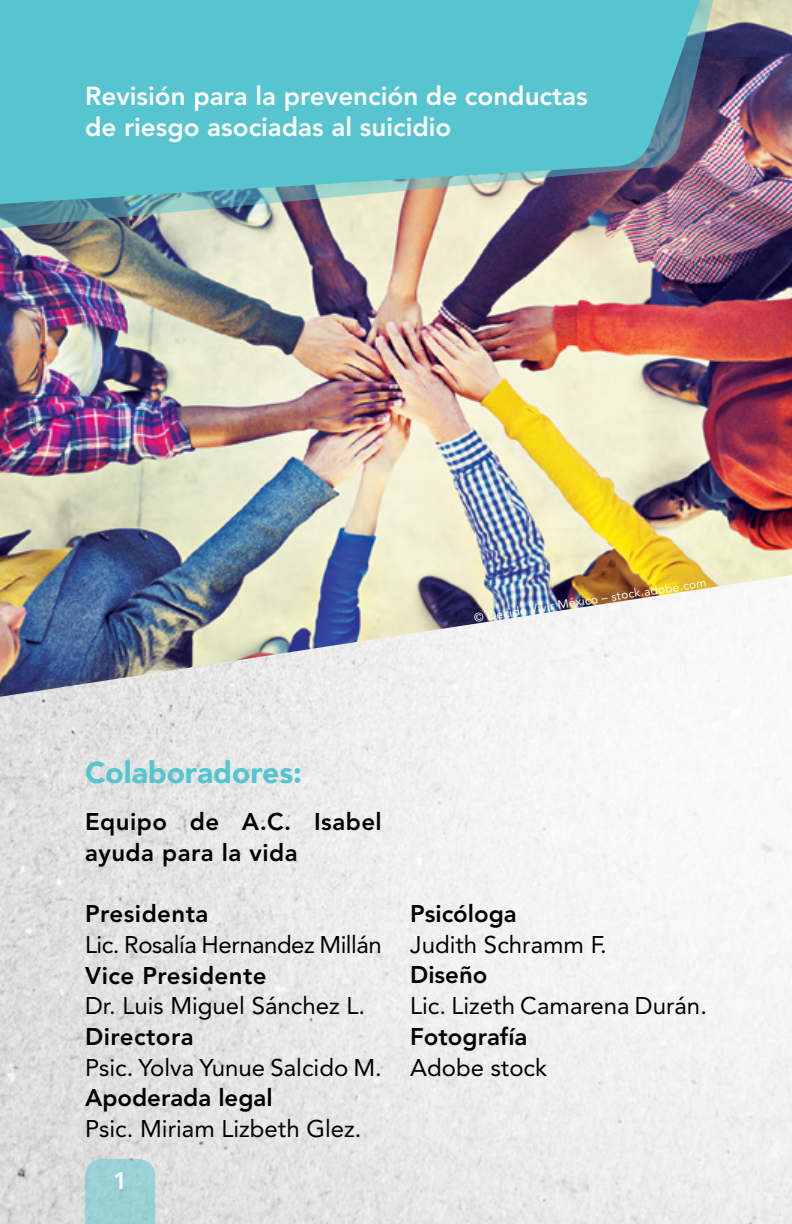
<style>
.page{position:relative;width:792px;height:1224px;background:#fff}
.page>*{position:absolute;margin:0;border:0;box-sizing:border-box;transform-origin:0 0}
.t1{font:900 30px "Avenir";color:#56c5d0}
.t2{font:800 26px/31.2px "Avenir LT Std";color:#fff}
.t3{font:24px "Avenir LT Std";color:#000}
.t4{font:800 24px/30.8px "Avenir LT Std";letter-spacing:.02em;color:#000}
.t5{font:800 24px "Avenir LT Std";color:#000}
.t6{font:24px "Avenir LT Std";letter-spacing:-.02em;color:#000}
.t7{font:800 24px "Avenir LT Std";color:#fff}
.t8{font:12px "Avenir LT Std";color:#fff}
</style>
<div class="page">
<img style="left:0;top:697px;width:792px;height:527px">
<img style="left:0;top:0;width:792px;height:697px">
<img style="left:0;top:0;width:720px;height:231px">
<svg style="left:0;top:0;width:709px;height:206px;background:#5cbac6"></svg>
<div style="left:85px;top:1159px;width:70px;height:65px;background:#99d1d6"></div>
<p class="t2" style="left:85px;top:80px;width:504px">Revisión para la prevención de conductas de riesgo asociadas al suicidio</p>
<p class="t8" style="left:473px;top:612px;width:236px;rotate:-9deg">© Decide Vivir México – stock.adobe.com</p>
<p class="t1" style="left:85px;top:747px;width:219px">Colaboradores:</p>
<p class="t4" style="left:85px;top:806px;width:298px">Equipo de A.C. Isabel ayuda para la vida</p>
<p class="t4" style="left:85px;top:898px;width:125px">Presidenta</p>
<p class="t6" style="left:85px;top:930px;width:298px">Lic. Rosalía Hernandez Millán</p>
<p class="t4" style="left:85px;top:960px;width:183px">Vice Presidente</p>
<p class="t3" style="left:85px;top:992px;width:282px">Dr. Luis Miguel Sánchez L.</p>
<p class="t4" style="left:85px;top:1021px;width:110px">Directora</p>
<p class="t3" style="left:85px;top:1053px;width:298px">Psic. Yolva Yunue Salcido M.</p>
<p class="t5" style="left:85px;top:1084px;width:189px">Apoderada legal</p>
<p class="t3" style="left:85px;top:1115px;width:278px">Psic. Miriam Lizbeth Glez.</p>
<p class="t7" style="left:113px;top:1167px;width:16px">1</p>
<p class="t5" style="left:410px;top:899px;width:108px">Psicóloga</p>
<p class="t3" style="left:410px;top:930px;width:198px">Judith Schramm F.</p>
<p class="t4" style="left:410px;top:960px;width:79px">Diseño</p>
<p class="t3" style="left:410px;top:992px;width:298px">Lic. Lizeth Camarena Durán.</p>
<p class="t5" style="left:410px;top:1022px;width:119px">Fotografía</p>
<p class="t3" style="left:410px;top:1053px;width:138px">Adobe stock</p>
</div>
